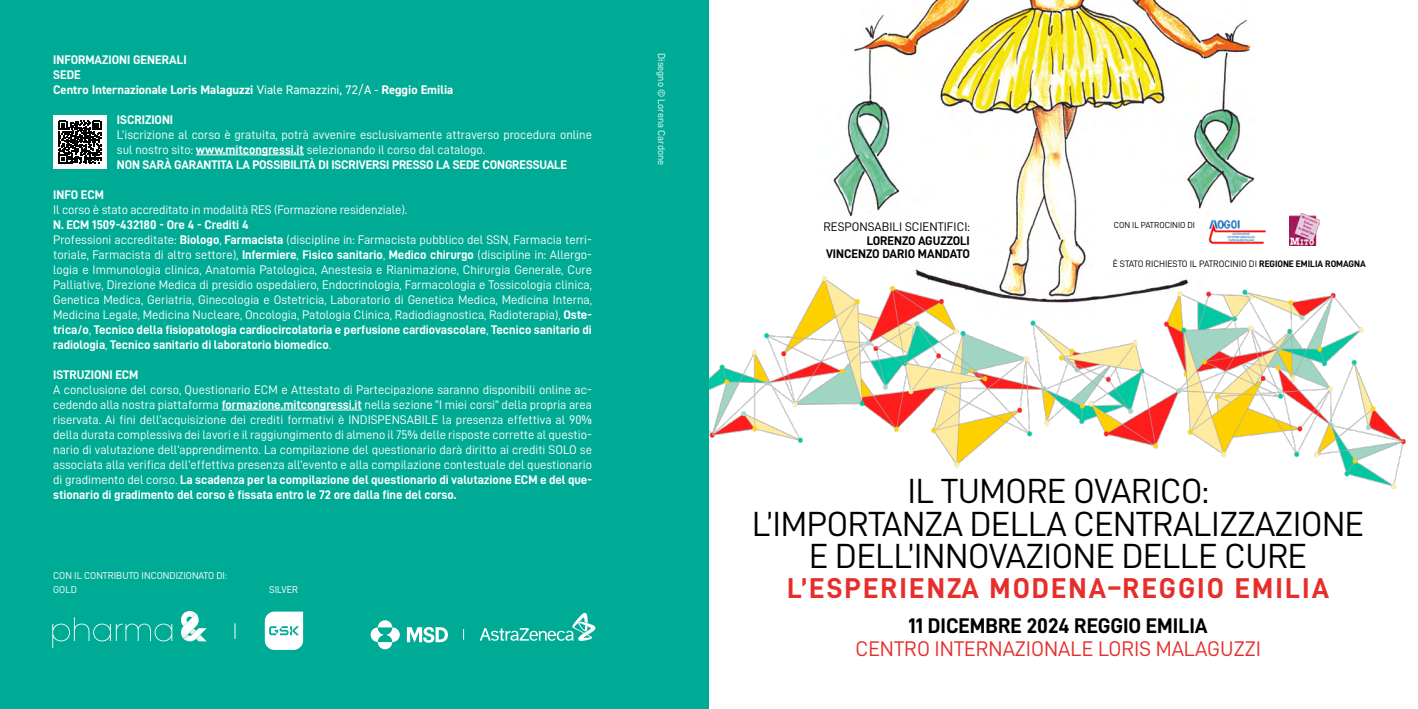
<style>
.page{position:relative;width:1418px;height:709px;background:#fff}
.page>*{position:absolute;margin:0;border:0;box-sizing:border-box;transform-origin:0 0}
.t1{font:35px/32.5px "D DIN";letter-spacing:-.01em;color:#000;text-align:center}
.t2{font:28.75px "D DIN Bold";letter-spacing:.075em;color:#e62e2b}
.t3{font:21.25px "D DIN";color:#e62e2b}
.t4{font:21.25px "D DIN Bold";color:#000}
.t5{font:12.5px/15px "D DIN";color:#fff;text-align:justify}
.t6{font:12.5px/15px "D DIN Bold";color:#fff}
.t7{font:700 12.5px "DIN2014";color:#fff}
.t8{font:12.5px/13.8px "D DIN Bold";color:#000;text-align:right}
.t9{font:12.5px "D DIN";color:#000}
.t10{font:10px/14.1px "D DIN";color:#fff}
.t11{font:9.38px "D DIN";color:#000}
.t12{font:8.75px "D DIN";color:#000}
.s1{font-weight:400}
.s2{font-family:"D DIN Bold"}
.s3{font-family:"D DIN"}
</style>
<div class="page">
<img style="left:833px;top:0;width:487px;height:241px">
<img style="left:709px;top:241px;width:697px;height:248px">
<div style="left:0;top:0;width:709px;height:709px;background:#00ab96"></div>
<hr style="left:196px;top:154px;width:108px;height:1px;background:#fff">
<hr style="left:222px;top:409px;width:140px;height:1px;background:#fff">
<div style="left:53px;top:116px;width:53px;height:53px;background:#fff"></div>
<svg style="left:58px;top:121px;width:43px;height:43px"></svg>
<svg style="left:52px;top:617px;width:120px;height:30px"></svg>
<svg style="left:181px;top:611px;width:26px;height:31px"></svg>
<svg style="left:235px;top:623px;width:1px;height:16px"></svg>
<svg style="left:265px;top:611px;width:38px;height:39px"></svg>
<svg style="left:370px;top:620px;width:30px;height:29px"></svg>
<svg style="left:407px;top:627px;width:41px;height:16px"></svg>
<svg style="left:480px;top:613px;width:115px;height:28px"></svg>
<img style="left:1204px;top:214px;width:63px;height:32px">
<img style="left:1289px;top:213px;width:30px;height:32px">
<p class="t6" style="left:53px;top:51px;width:135px">INFORMAZIONI GENERALI<br>SEDE</p>
<p class="t7" style="left:53px;top:81px;width:402px">Centro Internazionale Loris Malaguzzi <span class="s1">Viale Ramazzini, 72/A -</span> Reggio Emilia</p>
<p class="t6" style="left:117px;top:111px;width:58px">ISCRIZIONI</p>
<p class="t5" style="left:117px;top:127px;width:476px">L’iscrizione al corso è gratuita, potrà avvenire esclusivamente attraverso procedura online sul nostro sito: <span class="s2">www.mitcongressi.it</span> selezionando il corso dal catalogo.</p>
<p class="t6" style="left:117px;top:156px;width:451px">NON SARÀ GARANTITA LA POSSIBILITÀ DI ISCRIVERSI PRESSO LA SEDE CONGRESSUALE</p>
<p class="t6" style="left:53px;top:186px;width:52px">INFO ECM</p>
<p class="t5" style="left:53px;top:202px;width:355px">Il corso è stato accreditato in modalità RES (Formazione residenziale).</p>
<p class="t6" style="left:53px;top:216px;width:197px">N. ECM 1509-432180 - Ore 4 - Crediti 4</p>
<p class="t5" style="left:53px;top:232px;width:540px">Professioni accreditate: <span class="s2">Biologo</span>, <span class="s2">Farmacista</span> (discipline in: Farmacista pubblico del SSN, Farmacia terri&shy;toriale, Farmacista di altro settore), <span class="s2">Infermiere</span>, <span class="s2">Fisico sanitario</span>, <span class="s2">Medico chirurgo</span> (discipline in: Allergo&shy;logia e Immunologia clinica, Anatomia Patologica, Anestesia e Rianimazione, Chirurgia Generale, Cure Palliative, Direzione Medica di presidio ospedaliero, Endocrinologia, Farmacologia e Tossicologia clinica, Genetica Medica, Geriatria, Ginecologia e Ostetricia, Laboratorio di Genetica Medica, Medicina Interna, Medicina Legale, Medicina Nucleare, Oncologia, Patologia Clinica, Radiodiagnostica, Radioterapia), <span class="s2">Oste-</span></p>
<p class="t6" style="left:53px;top:321px;width:540px">trica/o<span class="s3">,</span> Tecnico della fisiopatologia cardiocircolatoria e perfusione cardiovascolare<span class="s3">,</span> Tecnico sanitario di radiologia<span class="s3">,</span> Tecnico sanitario di laboratorio biomedico<span class="s3">.</span></p>
<p class="t6" style="left:53px;top:366px;width:87px">ISTRUZIONI ECM</p>
<p class="t5" style="left:53px;top:382px;width:540px">A conclusione del corso, Questionario ECM e Attestato di Partecipazione saranno disponibili online ac&shy;cedendo alla nostra piattaforma <span class="s2">formazione.mitcongressi.it</span> nella sezione “I miei corsi” della propria area riservata. Ai fini dell’acquisizione dei crediti formativi è INDISPENSABILE la presenza effettiva al 90% della durata complessiva dei lavori e il raggiungimento di almeno il 75% delle risposte corrette al questio&shy;nario di valutazione dell’apprendimento. La compilazione del questionario darà diritto ai crediti SOLO se associata alla verifica dell’effettiva presenza all’evento e alla compilazione contestuale del questionario</p>
<p class="t6" style="left:53px;top:471px;width:540px"><span class="s3">di gradimento del corso.</span> La scadenza per la compilazione del questionario di valutazione ECM e del que&shy;stionario di gradimento del corso è fissata entro le 72 ore dalla fine del corso.</p>
<p class="t10" style="left:53px;top:568px;width:175px">CON IL CONTRIBUTO INCONDIZIONATO DI:<br>GOLD</p>
<p class="t10" style="left:269px;top:582px;width:30px">SILVER</p>
<p class="t10" style="left:669px;top:53px;width:113px;rotate:90deg">Disegno © Lorena Cardone</p>
<p class="t9" style="left:823px;top:220px;width:148px">RESPONSABILI SCIENTIFICI:</p>
<p class="t8" style="left:826px;top:233px;width:145px">LORENZO AGUZZOLI<br>VINCENZO DARIO MANDATO</p>
<p class="t12" style="left:1113px;top:220px;width:83px">CON IL PATROCINIO DI</p>
<p class="t11" style="left:1112px;top:259px;width:254px">È STATO RICHIESTO IL PATROCINIO DI <span class="s2">REGIONE EMILIA ROMAGNA</span></p>
<h1 class="t1" style="left:752px;top:474px;width:613px">IL TUMORE OVARICO:<br>L’IMPORTANZA DELLA CENTRALIZZAZIONE<br>E DELL’INNOVAZIONE DELLE CURE</h1>
<h2 class="t2" style="left:787px;top:572px;width:543px">L’ESPERIENZA MODENA–REGGIO EMILIA</h2>
<h3 class="t4" style="left:908px;top:614px;width:301px">11 DICEMBRE 2024 REGGIO EMILIA</h3>
<h3 class="t3" style="left:855px;top:637px;width:407px">CENTRO INTERNAZIONALE LORIS MALAGUZZI</h3>
</div>
